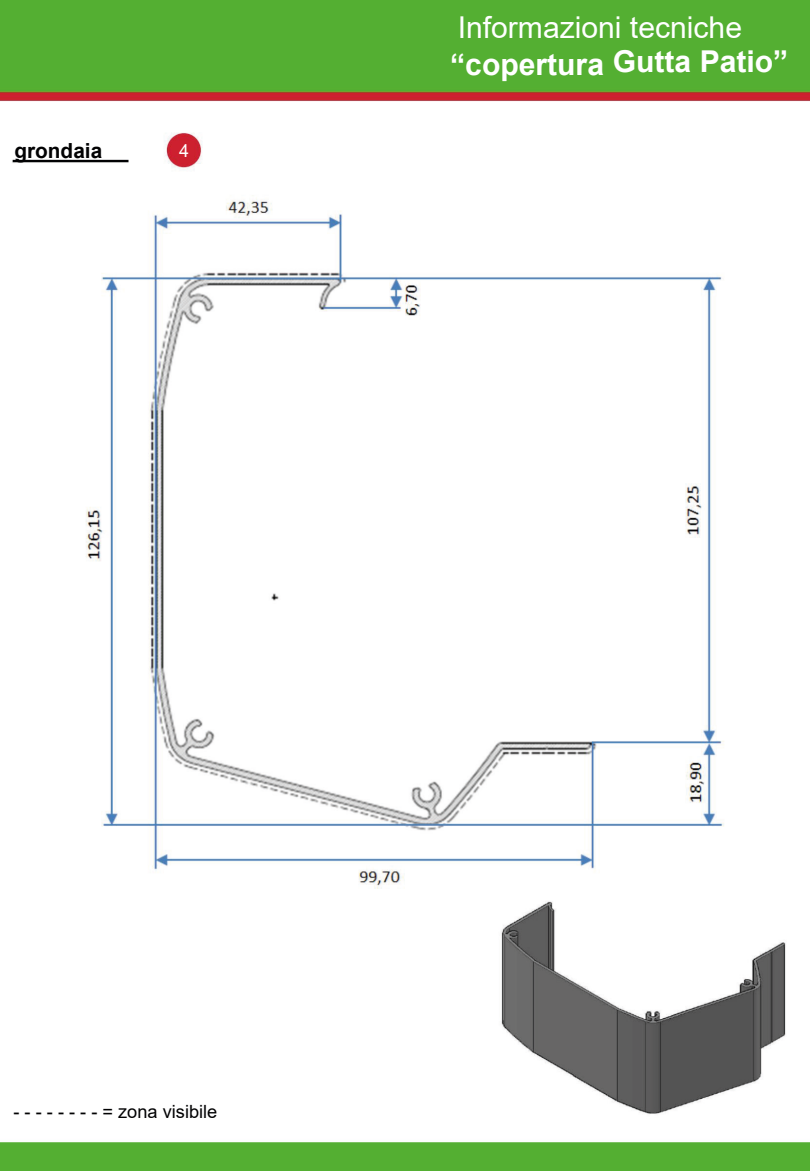
<style>
.page{position:relative;width:810px;height:1171px;background:#fff}
.page>*{position:absolute;margin:0;border:0;box-sizing:border-box;transform-origin:0 0}
.t1{font:30.15px/37.2px "Arial";color:#fff}
.t2{font:700 30.15px "Arial";color:#fff}
.t3{font:700 20.85px "Arial";color:#020203}
.t4{font:18.15px "Arial";color:#020203}
.t5{font:17.85px "Arial";color:#fff}
.s1{font-weight:700}
</style>
<div class="page">
<img style="left:0;top:0;width:810px;height:1170px">
<div style="left:0;top:0;width:311px;height:87px;background:#54af32"></div>
<p class="t3" style="left:14px;top:136px;width:89px">grondaia</p>
<p class="t5" style="left:179px;top:138px;width:11px">4</p>
<p class="t1" style="left:450px;top:8px;width:293px">Informazioni tecniche <span class="s1">“copertura</span></p>
<p class="t2" style="left:613px;top:40px;width:177px">Gutta Patio”</p>
<p class="t4" style="left:14px;top:1099px;width:205px">- - - - - - - - = zona visibile</p>
</div>
